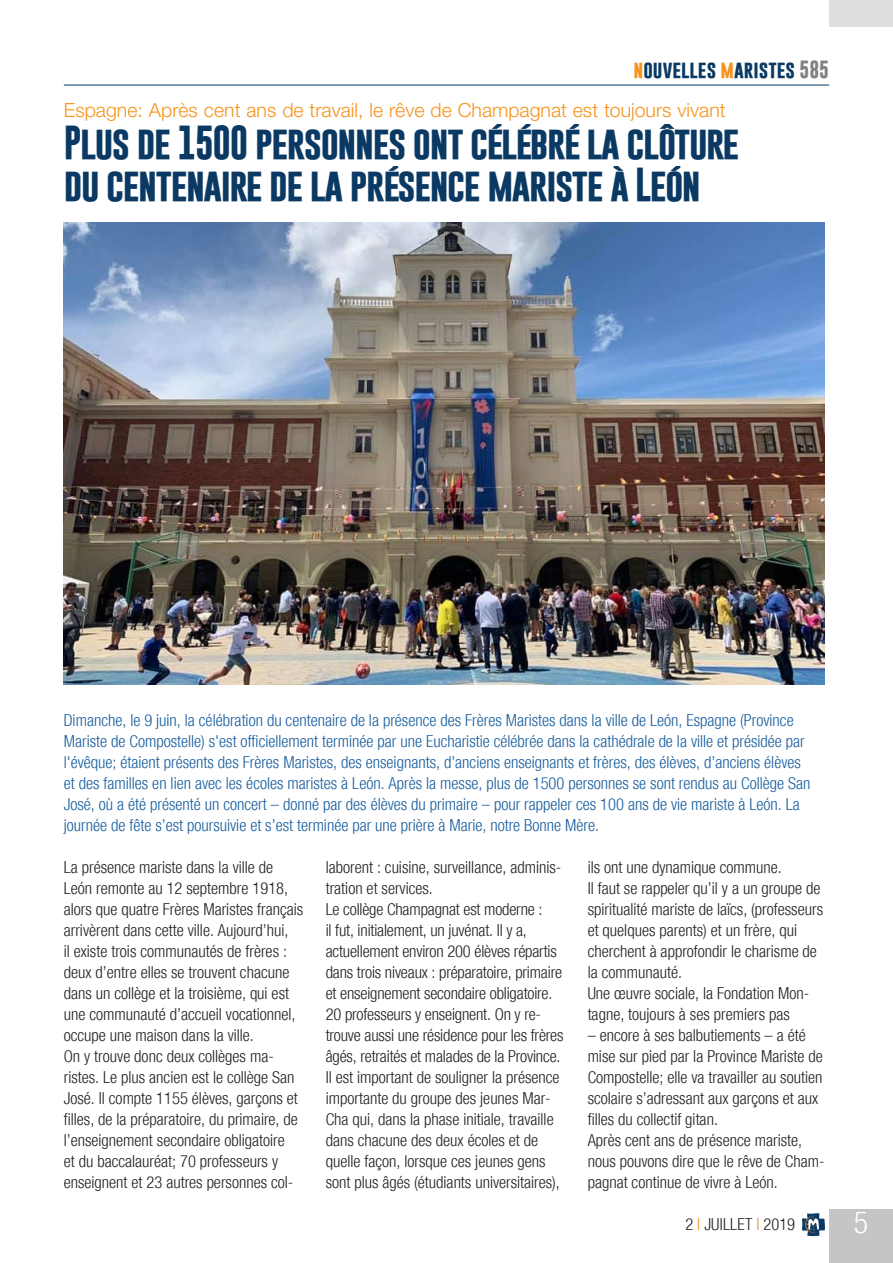
<style>
.page{position:relative;width:893px;height:1263px;background:#fff}
.page>*{position:absolute;margin:0;border:0;box-sizing:border-box;transform-origin:0 0}
.Titolo{font:700 34.5px/42px "Gobold";letter-spacing:-.04em;color:#0a3963}
.t1{font:300 condensed 30px "Helvetica Neue";color:#fff}
.sommario{font:300 19.5px "Helvetica Neue";color:#f7931d}
.t2{font:700 18px "Gobold";color:#0a3963}
.Testo_sinEspacio{font:300 condensed 16.5px/21px "Helvetica Neue";color:#231f20}
.Testo_sinEspacio-2{font:300 condensed 16.5px/21px "Helvetica Neue";color:#175d9e}
.s1{color:#f7931d}
.s2{color:#808285}
</style>
<div class="page">
<div style="left:829px;top:1209px;width:64px;height:54px;background:#c4c5c4"></div>
<hr style="left:64px;top:85px;width:765px;height:1px;background:#0a3963">
<svg style="left:802px;top:1213px;width:23px;height:23px"></svg>
<div style="left:829px;top:0;width:64px;height:27px;background:#dddede"></div>
<img style="left:64px;top:222px;width:761px;height:462px">
<p class="t2" style="left:634px;top:57px;width:197px"><span class="s1">n</span>ouvelles <span class="s1">m</span>aristes <span class="s2">585</span></p>
<p class="sommario" style="left:64px;top:98px;width:663px">Espagne: Après cent ans de travail, le rêve de Champagnat est toujours vivant</p>
<p class="Titolo" style="left:64px;top:122px;width:677px">Plus de 1500 personnes ont célébré la clôture du centenaire de la présence mariste à León</p>
<p class="Testo_sinEspacio-2" style="left:64px;top:710px;width:748px">Dimanche, le 9 juin, la célébration du centenaire de la présence des Frères Maristes dans la ville de León, Espagne (Province Mariste de Compostelle) s'est officiellement terminée par une Eucharistie célébrée dans la cathédrale de la ville et présidée par l'évêque; étaient présents des Frères Maristes, des enseignants, d’anciens enseignants et frères, des élèves, d’anciens élèves et des familles en lien avec les écoles maristes à León. Après la messe, plus de 1500 personnes se sont rendus au Collège San José, où a été présenté un concert – donné par des élèves du primaire – pour rappeler ces 100 ans de vie mariste à León. La journée de fête s’est poursuivie et s’est terminée par une prière à Marie, notre Bonne Mère.</p>
<p class="Testo_sinEspacio" style="left:64px;top:857px;width:241px">La présence mariste dans la ville de León remonte au 12 septembre 1918, alors que quatre Frères Maristes français arrivèrent dans cette ville. Aujourd’hui,<br>il existe trois communautés de frères : deux d’entre elles se trouvent chacune dans un collège et la troisième, qui est une communauté d’accueil vocationnel, occupe une maison dans la ville.</p>
<p class="Testo_sinEspacio" style="left:64px;top:1046px;width:236px">On y trouve donc deux collèges ma&shy;ristes. Le plus ancien est le collège San José. Il compte 1155 élèves, garçons et filles, de la préparatoire, du primaire, de l’enseignement secondaire obligatoire et du baccalauréat; 70 professeurs y enseignent et 23 autres personnes col-</p>
<p class="Testo_sinEspacio" style="left:326px;top:857px;width:237px">laborent : cuisine, surveillance, adminis&shy;tration et services.</p>
<p class="Testo_sinEspacio" style="left:326px;top:899px;width:239px">Le collège Champagnat est moderne :<br>il fut, initialement, un juvénat. Il y a, actuellement environ 200 élèves répartis dans trois niveaux : préparatoire, primaire et enseignement secondaire obligatoire.<br>20 professeurs y enseignent. On y re&shy;trouve aussi une résidence pour les frères âgés, retraités et malades de la Province.</p>
<p class="Testo_sinEspacio" style="left:326px;top:1067px;width:236px">Il est important de souligner la présence importante du groupe des jeunes Mar-Cha qui, dans la phase initiale, travaille dans chacune des deux écoles et de quelle façon, lorsque ces jeunes gens sont plus âgés (étudiants universitaires),</p>
<p class="Testo_sinEspacio" style="left:588px;top:857px;width:196px">ils ont une dynamique commune.</p>
<p class="Testo_sinEspacio" style="left:588px;top:878px;width:237px">Il faut se rappeler qu’il y a un groupe de spiritualité mariste de laïcs, (professeurs et quelques parents) et un frère, qui cherchent à approfondir le charisme de la communauté.</p>
<p class="Testo_sinEspacio" style="left:588px;top:983px;width:223px">Une œuvre sociale, la Fondation Mon&shy;tagne, toujours à ses premiers pas</p>
<p class="Testo_sinEspacio" style="left:588px;top:1025px;width:237px">– encore à ses balbutiements – a été mise sur pied par la Province Mariste de Compostelle; elle va travailler au soutien scolaire s’adressant aux garçons et aux filles du collectif gitan.</p>
<p class="Testo_sinEspacio" style="left:588px;top:1130px;width:238px">Après cent ans de présence mariste, nous pouvons dire que le rêve de Cham&shy;pagnat continue de vivre à León.</p>
<p class="Testo_sinEspacio" style="left:685px;top:1214px;width:111px">2 <span class="s1">I</span> JUILLET <span class="s1">I</span> 2019</p>
<h2 class="t1" style="left:854px;top:1205px;width:16px">5</h2>
</div>
